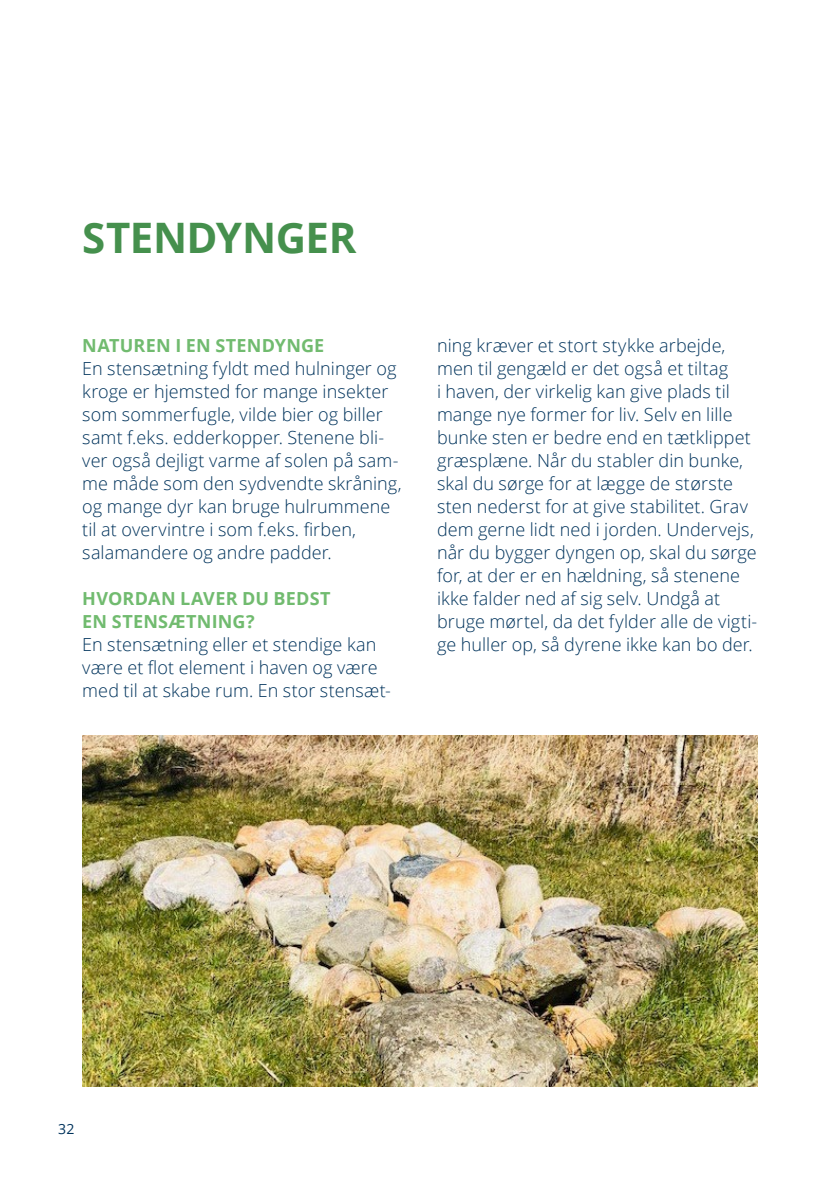
<style>
.page{position:relative;width:840px;height:1191px;background:#fff}
.page>*{position:absolute;margin:0;border:0;box-sizing:border-box;transform-origin:0 0}
.t1{font:700 42px "Open Sans";letter-spacing:-.01em;color:#45904d}
.t2{font:300 18px/23px "Open Sans";letter-spacing:.005em;color:#00335c}
.t3{font:700 18px/23px "Open Sans";letter-spacing:.015em;color:#71bb6f}
.t4{font:14px "Open Sans";color:#00335c}
</style>
<div class="page">
<img style="left:82px;top:736px;width:675px;height:350px">
<h1 class="t1" style="left:82px;top:208px;width:275px">STENDYNGER</h1>
<p class="t3" style="left:82px;top:333px;width:243px">NATUREN I EN STENDYNGE</p>
<p class="t2" style="left:82px;top:356px;width:321px">En stensætning fyldt med hulninger og kroge er hjemsted for mange insekter som sommerfugle, vilde bier og biller samt f.eks. edderkopper. Stenene bli&shy;ver også dejligt varme af solen på sam&shy;me måde som den sydvendte skråning, og mange dyr kan bruge hulrummene til at overvintre i som f.eks. firben, salamandere og andre padder.</p>
<p class="t3" style="left:82px;top:586px;width:250px">HVORDAN LAVER DU BEDST<br>EN STENSÆTNING?</p>
<p class="t2" style="left:82px;top:632px;width:310px">En stensætning eller et stendige kan være et flot element i haven og være med til at skabe rum. En stor stensæt-</p>
<p class="t2" style="left:437px;top:333px;width:322px">ning kræver et stort stykke arbejde, men til gengæld er det også et tiltag<br>i haven, der virkelig kan give plads til mange nye former for liv. Selv en lille bunke sten er bedre end en tætklippet græsplæne. Når du stabler din bunke, skal du sørge for at lægge de største sten nederst for at give stabilitet. Grav dem gerne lidt ned i jorden. Undervejs, når du bygger dyngen op, skal du sørge for, at der er en hældning, så stenene ikke falder ned af sig selv. Undgå at bruge mørtel, da det fylder alle de vigti&shy;ge huller op, så dyrene ikke kan bo der.</p>
<p class="t4" style="left:58px;top:1118px;width:18px">32</p>
</div>
